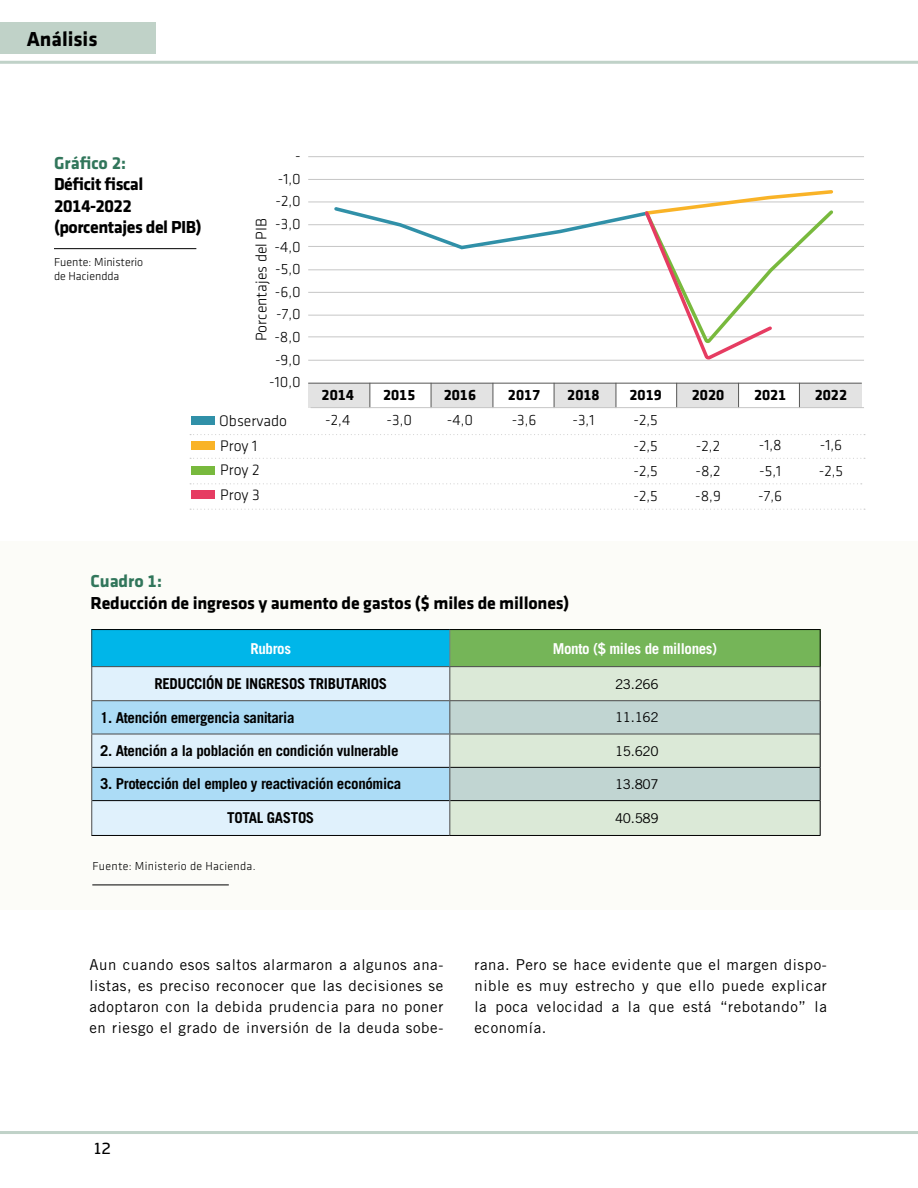
<style>
.page{position:relative;width:918px;height:1188px;background:#fff}
.page>*{position:absolute;margin:0;border:0;box-sizing:border-box;transform-origin:0 0}
.t1{font:21px "Klavika Light TF";color:#000}
.t2{font:700 21px "Klavika";color:#000}
.t3{font:700 18px/21.6px "Klavika";letter-spacing:-.01em;color:#000}
.t4{font:700 18px "Klavika";color:#31765b}
.t5{font:300 15.9px/24.5px "Klavika";color:#000}
.t6{font:300 15.75px "Klavika";color:#000}
.t7{font:300 15.45px/25.3px "Klavika";color:#000}
.t8{font:700 15.45px "Klavika";color:#000}
.t9{font:15px/21px "Trade Gothic LT Std";letter-spacing:.04em;color:#000;text-align:justify}
.t10{font:700 15px "Trade Gothic LT Std";letter-spacing:-.025em;color:#000}
.t11{font:700 15px "Trade Gothic LT Std";letter-spacing:-.025em;color:#fff}
.t12{font:15px "Collator";color:#000}
.t13{font:13.5px "Trade Gothic LT Std";letter-spacing:-.025em;color:#000}
.t14{font:300 12px "Klavika";letter-spacing:.025em;color:#000}
.t15{font:300 12px/14.4px "Klavika";color:#000}
</style>
<div class="page">
<hr style="left:0;top:1131px;width:918px;height:3px;background:#c0d2c8">
<hr style="left:0;top:61px;width:918px;height:3px;background:#c0d2c8">
<div style="left:0;top:22px;width:156px;height:32px;background:#c0d2c8"></div>
<div style="left:0;top:542px;width:918px;height:368px;background:#fcfcf8"></div>
<hr style="left:92px;top:885px;width:137px;height:1px;background:#000">
<div style="left:92px;top:630px;width:358px;height:37px;background:#00b6e9"></div>
<div style="left:450px;top:630px;width:370px;height:37px;background:#75b558"></div>
<div style="left:92px;top:667px;width:357px;height:168px;background:#e0f1fc"></div>
<div style="left:450px;top:667px;width:370px;height:168px;background:#dbe9d7"></div>
<svg style="left:92px;top:701px;width:728px;height:99px;background:#c2dde3"></svg>
<hr style="left:91px;top:700px;width:359px;height:1px;background:#4a4a4a">
<hr style="left:450px;top:700px;width:370px;height:1px;background:#4a4a4a">
<hr style="left:91px;top:666px;width:359px;height:1px;background:#4a4a4a">
<hr style="left:450px;top:666px;width:370px;height:1px;background:#4a4a4a">
<hr style="left:450px;top:629px;width:371px;height:1px;background:#000">
<hr style="left:820px;top:630px;width:1px;height:37px;background:#000">
<hr style="left:820px;top:667px;width:1px;height:34px;background:#000">
<hr style="left:820px;top:701px;width:1px;height:33px;background:#000">
<hr style="left:820px;top:801px;width:1px;height:34px;background:#000">
<hr style="left:450px;top:835px;width:371px;height:1px;background:#000">
<hr style="left:92px;top:767px;width:357px;height:1px;background:#000">
<hr style="left:450px;top:767px;width:371px;height:1px;background:#000">
<hr style="left:91px;top:734px;width:359px;height:1px;background:#4a4a4a">
<hr style="left:450px;top:734px;width:370px;height:1px;background:#4a4a4a">
<hr style="left:820px;top:734px;width:1px;height:33px;background:#000">
<hr style="left:820px;top:768px;width:1px;height:32px;background:#000">
<hr style="left:92px;top:800px;width:357px;height:1px;background:#000">
<hr style="left:450px;top:800px;width:371px;height:1px;background:#000">
<hr style="left:91px;top:629px;width:359px;height:1px;background:#000">
<hr style="left:91px;top:835px;width:359px;height:1px;background:#000">
<hr style="left:91px;top:630px;width:1px;height:36px;background:#4a4a4a">
<hr style="left:91px;top:667px;width:1px;height:33px;background:#4a4a4a">
<hr style="left:449px;top:667px;width:1px;height:33px;background:#4a4a4a">
<hr style="left:91px;top:701px;width:1px;height:33px;background:#4a4a4a">
<hr style="left:449px;top:701px;width:1px;height:33px;background:#4a4a4a">
<hr style="left:91px;top:734px;width:1px;height:33px;background:#4a4a4a">
<hr style="left:449px;top:734px;width:1px;height:33px;background:#4a4a4a">
<hr style="left:91px;top:767px;width:1px;height:34px;background:#4a4a4a">
<hr style="left:449px;top:767px;width:1px;height:34px;background:#4a4a4a">
<hr style="left:91px;top:801px;width:1px;height:34px;background:#4a4a4a">
<hr style="left:449px;top:801px;width:1px;height:34px;background:#4a4a4a">
<hr style="left:449px;top:630px;width:1px;height:36px;background:#7d7d7d">
<hr style="left:54px;top:248px;width:142px;height:1px;background:#000">
<div style="left:799px;top:384px;width:63px;height:24px;background:#e3e3e3"></div>
<div style="left:677px;top:384px;width:61px;height:24px;background:#e3e3e3"></div>
<svg style="left:738px;top:384px;width:1px;height:23px"></svg>
<svg style="left:676px;top:384px;width:1px;height:23px"></svg>
<svg style="left:799px;top:384px;width:1px;height:23px"></svg>
<div style="left:554px;top:384px;width:62px;height:24px;background:#e3e3e3"></div>
<svg style="left:616px;top:384px;width:1px;height:23px"></svg>
<svg style="left:554px;top:384px;width:1px;height:23px"></svg>
<div style="left:431px;top:384px;width:62px;height:24px;background:#e3e3e3"></div>
<svg style="left:492px;top:384px;width:1px;height:23px"></svg>
<svg style="left:431px;top:384px;width:1px;height:23px"></svg>
<div style="left:308px;top:384px;width:61px;height:24px;background:#e3e3e3"></div>
<svg style="left:369px;top:384px;width:1px;height:23px"></svg>
<hr style="left:308px;top:383px;width:554px;height:1px;background:#575756">
<div style="left:191px;top:442px;width:23px;height:8px;background:#f9b327"></div>
<div style="left:191px;top:417px;width:23px;height:8px;background:#3090a8"></div>
<div style="left:191px;top:466px;width:23px;height:8px;background:#78b93d"></div>
<div style="left:191px;top:491px;width:23px;height:8px;background:#e63c62"></div>
<svg style="left:190px;top:509px;width:675px;height:1px"></svg>
<svg style="left:190px;top:483px;width:672px;height:1px"></svg>
<svg style="left:190px;top:458px;width:675px;height:1px"></svg>
<svg style="left:190px;top:434px;width:675px;height:1px"></svg>
<hr style="left:311px;top:407px;width:553px;height:1px;background:#c6c6c6">
<hr style="left:308px;top:360px;width:556px;height:1px;background:#c6c6c6">
<hr style="left:308px;top:337px;width:556px;height:1px;background:#c6c6c6">
<hr style="left:308px;top:315px;width:556px;height:1px;background:#c6c6c6">
<hr style="left:308px;top:292px;width:556px;height:1px;background:#c6c6c6">
<hr style="left:308px;top:270px;width:556px;height:1px;background:#c6c6c6">
<hr style="left:308px;top:246px;width:556px;height:1px;background:#c6c6c6">
<hr style="left:308px;top:224px;width:556px;height:1px;background:#c6c6c6">
<hr style="left:308px;top:202px;width:556px;height:1px;background:#c6c6c6">
<hr style="left:308px;top:179px;width:556px;height:1px;background:#c6c6c6">
<hr style="left:308px;top:156px;width:556px;height:1px;background:#c6c6c6">
<svg style="left:332px;top:190px;width:504px;height:171px"></svg>
<h1 class="t2" style="left:27px;top:27px;width:72px">Análisis</h1>
<h1 class="t1" style="left:20px;top:28px;width:73px">Editorial</h1>
<p class="t4" style="left:54px;top:153px;width:74px">Gráfico 2:</p>
<p class="t3" style="left:54px;top:173px;width:149px">Déficit fiscal<br>2014-2022 (porcentajes del PIB)</p>
<p class="t15" style="left:54px;top:255px;width:91px">Fuente: Ministerio de Haciendda</p>
<p class="t7" style="left:295px;top:143px;width:7px">-</p>
<p class="t7" style="left:278px;top:166px;width:24px">-1,0</p>
<p class="t7" style="left:275px;top:189px;width:27px">-2,0</p>
<p class="t7" style="left:275px;top:211px;width:27px">-3,0</p>
<p class="t6" style="left:253px;top:341px;width:125px;rotate:-90deg">Porcentajes del PIB</p>
<p class="t7" style="left:275px;top:234px;width:28px">-4,0</p>
<p class="t7" style="left:275px;top:257px;width:27px">-5,0</p>
<p class="t7" style="left:275px;top:279px;width:27px">-6,0</p>
<p class="t7" style="left:276px;top:302px;width:26px">-7,0</p>
<p class="t7" style="left:274px;top:324px;width:28px">-8,0</p>
<p class="t7" style="left:275px;top:347px;width:27px">-9,0</p>
<p class="t7" style="left:269px;top:370px;width:33px">-10,0</p>
<p class="t5" style="left:219px;top:408px;width:69px">Observado</p>
<p class="t5" style="left:220px;top:433px;width:38px">Proy 1</p>
<p class="t5" style="left:220px;top:458px;width:41px">Proy 2<br>Proy 3</p>
<p class="t8" style="left:322px;top:387px;width:34px">2014</p>
<p class="t8" style="left:383px;top:387px;width:34px">2015</p>
<p class="t8" style="left:444px;top:387px;width:34px">2016</p>
<p class="t8" style="left:508px;top:387px;width:34px">2017</p>
<p class="t8" style="left:567px;top:387px;width:34px">2018</p>
<p class="t8" style="left:630px;top:387px;width:34px">2019</p>
<p class="t8" style="left:692px;top:387px;width:34px">2020</p>
<p class="t8" style="left:754px;top:387px;width:34px">2021</p>
<p class="t8" style="left:815px;top:387px;width:34px">2022</p>
<p class="t7" style="left:325px;top:408px;width:27px">-2,4</p>
<p class="t7" style="left:387px;top:408px;width:27px">-3,0</p>
<p class="t7" style="left:447px;top:408px;width:28px">-4,0</p>
<p class="t7" style="left:512px;top:408px;width:26px">-3,6</p>
<p class="t7" style="left:573px;top:408px;width:23px">-3,1</p>
<p class="t7" style="left:634px;top:408px;width:26px;text-align:justify">-2,5 -2,5 -2,5</p>
<p class="t7" style="left:695px;top:433px;width:27px">-2,2 -8,2</p>
<p class="t7" style="left:634px;top:484px;width:26px">-2,5</p>
<p class="t7" style="left:695px;top:484px;width:27px">-8,9</p>
<p class="t7" style="left:759px;top:433px;width:24px">-1,8 -5,1</p>
<p class="t7" style="left:819px;top:433px;width:26px">-1,6 -2,5</p>
<p class="t7" style="left:758px;top:484px;width:25px">-7,6</p>
<p class="t4" style="left:90px;top:572px;width:73px">Cuadro 1:</p>
<p class="t3" style="left:90px;top:592px;width:481px">Reducción de ingresos y aumento de gastos ($ miles de millones)</p>
<p class="t11" style="left:250px;top:639px;width:42px">Rubros</p>
<p class="t11" style="left:553px;top:639px;width:166px">Monto ($ miles de millones)</p>
<p class="t10" style="left:155px;top:675px;width:234px">REDUCCIÓN DE INGRESOS TRIBUTARIOS</p>
<p class="t13" style="left:615px;top:676px;width:45px">23.266</p>
<p class="t10" style="left:100px;top:708px;width:196px">1. Atención emergencia sanitaria</p>
<p class="t13" style="left:615px;top:709px;width:45px">11.162</p>
<p class="t10" style="left:100px;top:742px;width:300px">2. Atención a la población en condición vulnerable</p>
<p class="t13" style="left:615px;top:743px;width:45px">15.620</p>
<p class="t10" style="left:100px;top:775px;width:303px">3. Protección del empleo y reactivación económica</p>
<p class="t13" style="left:615px;top:776px;width:45px">13.807</p>
<p class="t10" style="left:227px;top:809px;width:89px">TOTAL GASTOS</p>
<p class="t13" style="left:615px;top:810px;width:45px">40.589</p>
<p class="t14" style="left:92px;top:860px;width:165px">Fuente: Ministerio de Hacienda.</p>
<p class="t9" style="left:89px;top:954px;width:355px">Aun cuando esos saltos alarmaron a algunos ana&shy;listas, es preciso reconocer que las decisiones se adoptaron con la debida prudencia para no poner en riesgo el grado de inversión de la deuda sobe-</p>
<p class="t9" style="left:475px;top:954px;width:354px">rana. Pero se hace evidente que el margen dispo&shy;nible es muy estrecho y que ello puede explicar la poca velocidad a la que está “rebotando” la economía.</p>
<p class="t12" style="left:94px;top:1140px;width:18px">12</p>
</div>
